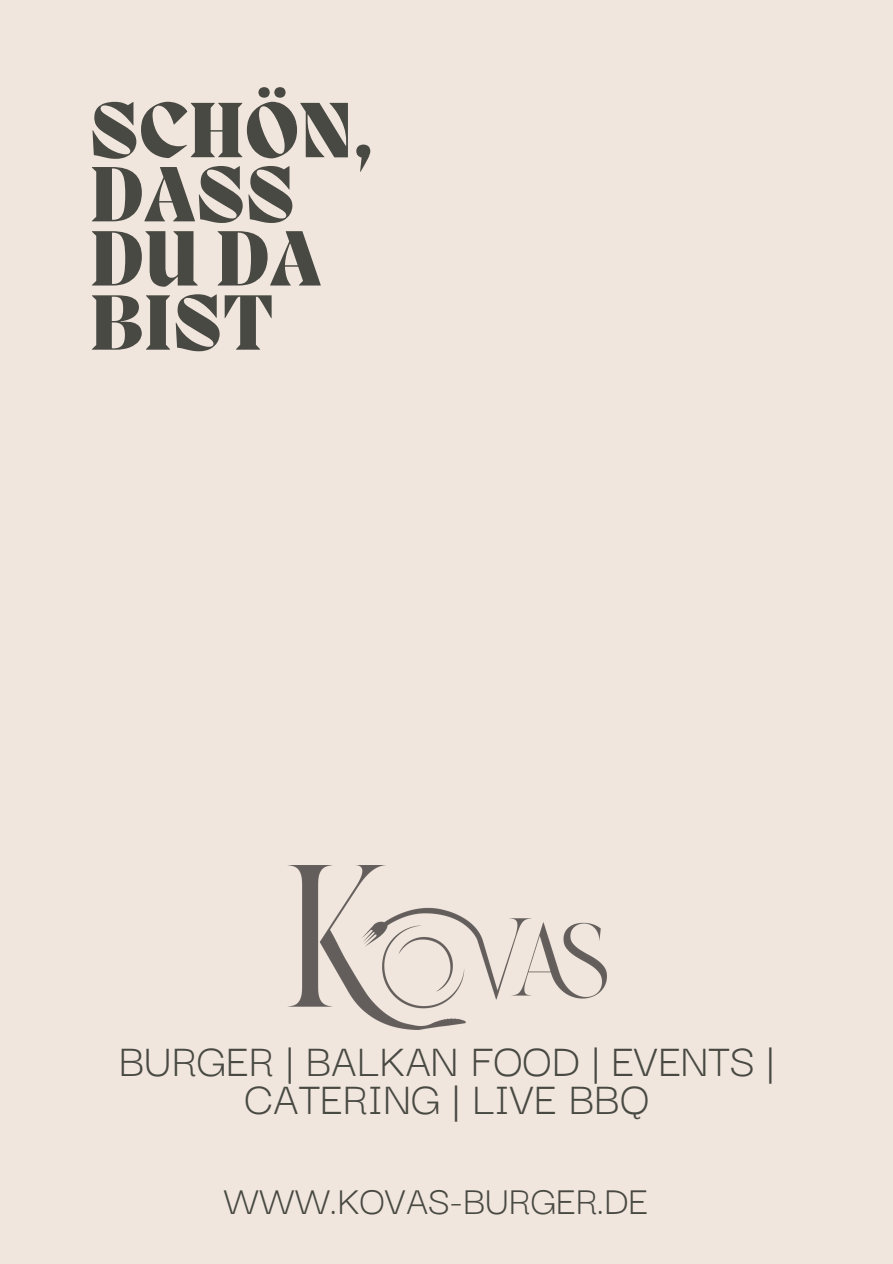
<style>
.page{position:relative;width:893px;height:1264px;background:#fff}
.page>*{position:absolute;margin:0;border:0;box-sizing:border-box;transform-origin:0 0}
.t1{font:800 80.4px/64.2px "Migra";color:#474942}
.t2{font:48.3px/38.2px "Darker Grotesque";color:#474942;text-align:center}
.t3{font:42px "Darker Grotesque";color:#474942}
</style>
<div class="page">
<div style="left:0;top:0;width:892px;height:1263px;background:#f1e6de"></div>
<img style="left:287px;top:865px;width:319px;height:164px">
<h2 class="t1" style="left:89px;top:105px;width:286px">SCHÖN,<br>DASS<br>DU DA<br>BIST</h2>
<p class="t2" style="left:119px;top:1037px;width:657px">BURGER | BALKAN FOOD | EVENTS |<br>CATERING | LIVE BBQ</p>
<h1 class="t3" style="left:224px;top:1169px;width:426px">WWW.KOVAS-BURGER.DE</h1>
</div>
